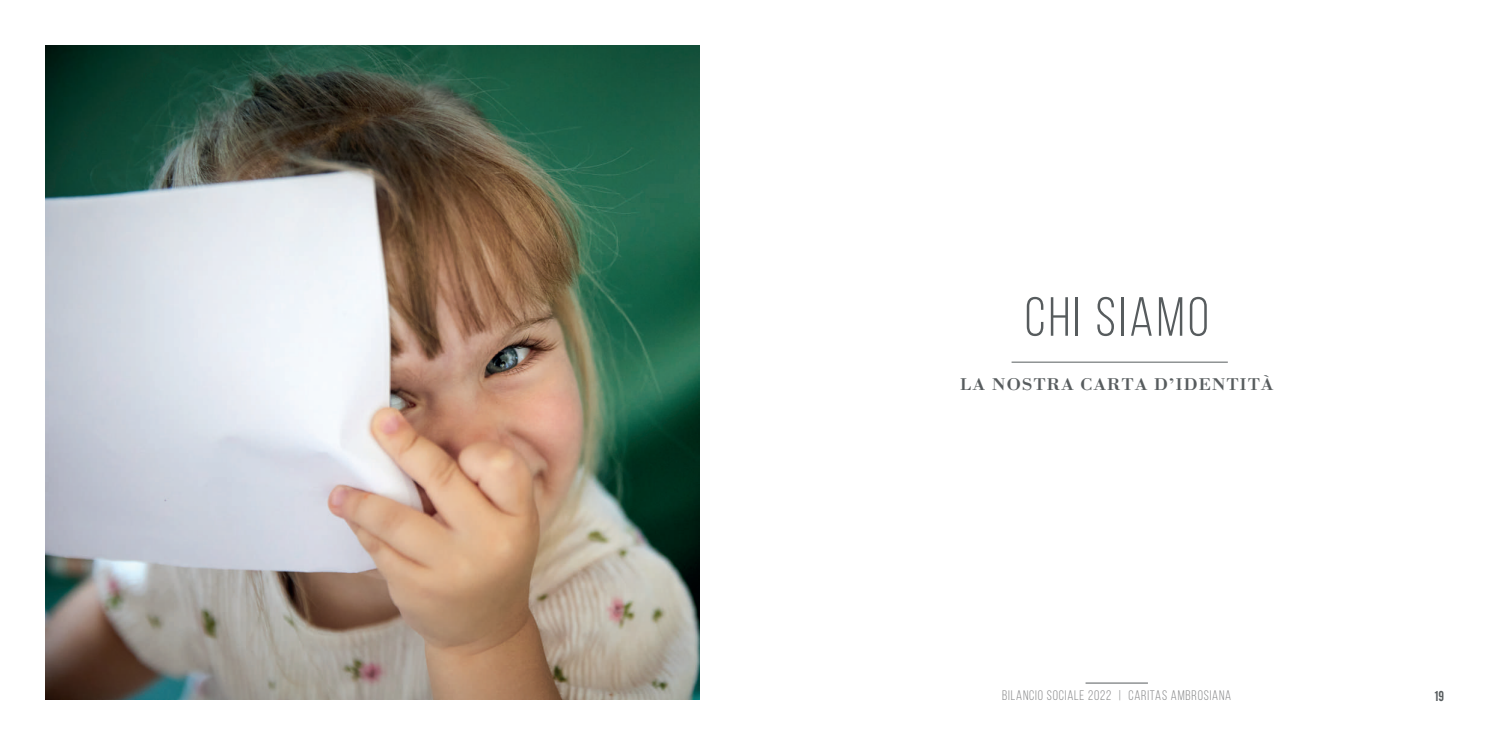
<style>
.page{position:relative;width:1489px;height:745px;background:#fff}
.page>*{position:absolute;margin:0;border:0;box-sizing:border-box;transform-origin:0 0}
.t1{font:55px "Bebas Neue";letter-spacing:.06em;color:#575c5e}
.t2{font:500 17.5px "Bodoni URW Ext Wid";letter-spacing:.075em;color:#575c5e}
.t3{font:13.75px "Bebas Neue";letter-spacing:.06em;color:#88898a}
.t4{font:11.25px "Bebas";color:#575c5e}
</style>
<div class="page">
<hr style="left:1085px;top:682px;width:62px;height:1px;background:#575c5e">
<img style="left:45px;top:45px;width:654px;height:654px">
<hr style="left:1011px;top:362px;width:216px;height:1px;background:#575c5e">
<h1 class="t1" style="left:1024px;top:287px;width:185px">CHI SIAMO</h1>
<p class="t2" style="left:960px;top:374px;width:314px">LA NOSTRA CARTA D’IDENTITÀ</p>
<p class="t3" style="left:1002px;top:687px;width:230px">BILANCIO SOCIALE 2022 | CARITAS AMBROSIANA</p>
<p class="t4" style="left:1434px;top:687px;width:11px">19</p>
</div>
